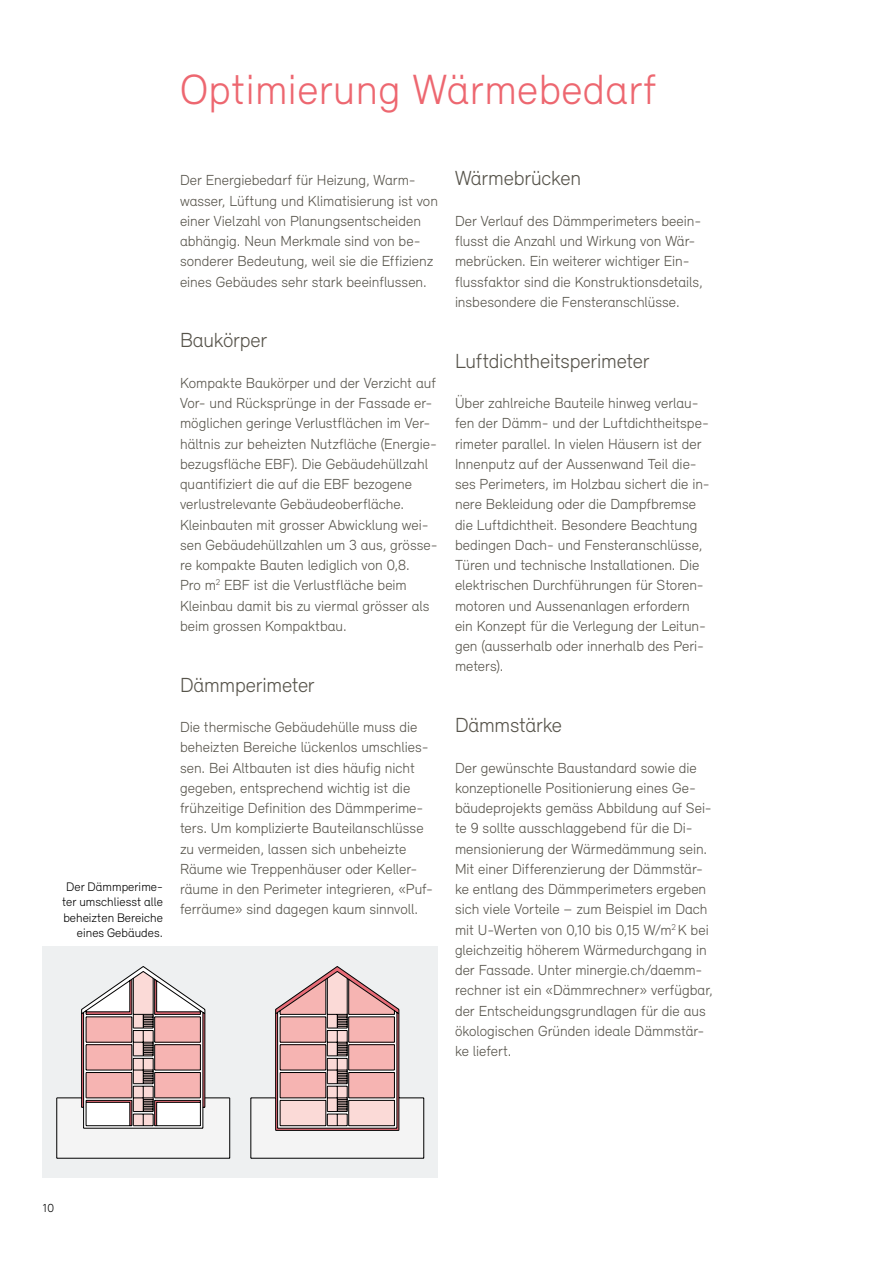
<style>
.page{position:relative;width:893px;height:1263px;background:#fff}
.page>*{position:absolute;margin:0;border:0;box-sizing:border-box;transform-origin:0 0}
.t1{font:300 43.5px "Relevant";letter-spacing:.01em;color:#ed6770}
.t2{font:300 21px "Relevant";letter-spacing:-.01em;color:#57544b}
.t3{font:300 15px/20.2px "Relevant";color:#57544b}
.t4{font:300 12.75px/15.3px "Relevant";letter-spacing:.005em;color:#000;text-align:right}
.t5{font:300 12px "Relevant";color:#000}
</style>
<div class="page">
<div style="left:43px;top:946px;width:395px;height:232px;background:#eef0f1"></div>
<svg style="left:57px;top:966px;width:367px;height:192px"></svg>
<hr style="left:326px;top:979px;width:1px;height:35px;background:#000">
<h1 class="t1" style="left:180px;top:64px;width:478px">Optimierung Wärmebedarf</h1>
<p class="t3" style="left:180px;top:170px;width:259px">Der Energiebedarf für Heizung, Warm&shy;wasser, Lüftung und Klimatisierung ist von einer Vielzahl von Planungsentscheiden abhängig. Neun Merkmale sind von be&shy;sonderer Bedeutung, weil sie die Effizienz eines Gebäudes sehr stark beeinflussen.</p>
<p class="t4" style="left:62px;top:879px;width:102px">Der Dämmperime&shy;ter umschliesst alle beheizten Bereiche eines Gebäudes.</p>
<h2 class="t2" style="left:180px;top:328px;width:89px">Baukörper</h2>
<p class="t3" style="left:180px;top:372px;width:259px">Kompakte Baukörper und der Verzicht auf Vor- und Rücksprünge in der Fassade er&shy;möglichen geringe Verlustflächen im Ver&shy;hältnis zur beheizten Nutzfläche (Energie&shy;bezugsfläche EBF). Die Gebäudehüllzahl quantifiziert die auf die EBF bezogene verlustrelevante Gebäudeoberfläche.<br>Kleinbauten mit grosser Abwicklung wei&shy;sen Gebäudehüllzahlen um 3 aus, grösse&shy;re kompakte Bauten lediglich von 0,8.<br>Pro m<sup>2</sup> EBF ist die Verlustfläche beim Kleinbau damit bis zu viermal grösser als beim grossen Kompaktbau.</p>
<h2 class="t2" style="left:180px;top:672px;width:136px">Dämmperimeter</h2>
<p class="t3" style="left:180px;top:717px;width:255px">Die thermische Gebäudehülle muss die beheizten Bereiche lückenlos umschlies&shy;sen. Bei Altbauten ist dies häufig nicht gegeben, entsprechend wichtig ist die frühzeitige Definition des Dämmperime&shy;ters. Um komplizierte Bauteilanschlüsse zu vermeiden, lassen sich unbeheizte Räume wie Treppenhäuser oder Keller&shy;räume in den Perimeter integrieren, «Puf&shy;ferräume» sind dagegen kaum sinnvoll.</p>
<h2 class="t2" style="left:455px;top:166px;width:128px">Wärmebrücken</h2>
<p class="t3" style="left:455px;top:210px;width:249px">Der Verlauf des Dämmperimeters beein&shy;flusst die Anzahl und Wirkung von Wär&shy;mebrücken. Ein weiterer wichtiger Ein&shy;flussfaktor sind die Konstruktionsdetails, insbesondere die Fensteranschlüsse.</p>
<h2 class="t2" style="left:455px;top:348px;width:196px">Luftdichtheitsperimeter</h2>
<p class="t3" style="left:455px;top:393px;width:256px">Über zahlreiche Bauteile hinweg verlau&shy;fen der Dämm- und der Luftdichtheitspe&shy;rimeter parallel. In vielen Häusern ist der Innenputz auf der Aussenwand Teil die&shy;ses Perimeters, im Holzbau sichert die in&shy;nere Bekleidung oder die Dampfbremse die Luftdichtheit. Besondere Beachtung bedingen Dach- und Fensteranschlüsse, Türen und technische Installationen. Die elektrischen Durchführungen für Storen&shy;motoren und Aussenanlagen erfordern ein Konzept für die Verlegung der Leitun&shy;gen (ausserhalb oder innerhalb des Peri&shy;meters).</p>
<h2 class="t2" style="left:455px;top:713px;width:109px">Dämmstärke</h2>
<p class="t3" style="left:455px;top:757px;width:259px">Der gewünschte Baustandard sowie die konzeptionelle Positionierung eines Ge&shy;bäudeprojekts gemäss Abbildung auf Sei&shy;te 9 sollte ausschlaggebend für die Di&shy;mensionierung der Wärmedämmung sein.<br>Mit einer Differenzierung der Dämmstär&shy;ke entlang des Dämmperimeters ergeben sich viele Vorteile – zum Beispiel im Dach mit U-Werten von 0,10 bis 0,15 W/m<sup>2</sup> K bei gleichzeitig höherem Wärmedurchgang in der Fassade. Unter minergie.ch/daemm&shy;rechner ist ein «Dämmrechner» verfügbar, der Entscheidungsgrundlagen für die aus ökologischen Gründen ideale Dämmstär&shy;ke liefert.</p>
<p class="t5" style="left:43px;top:1201px;width:13px">10</p>
</div>
